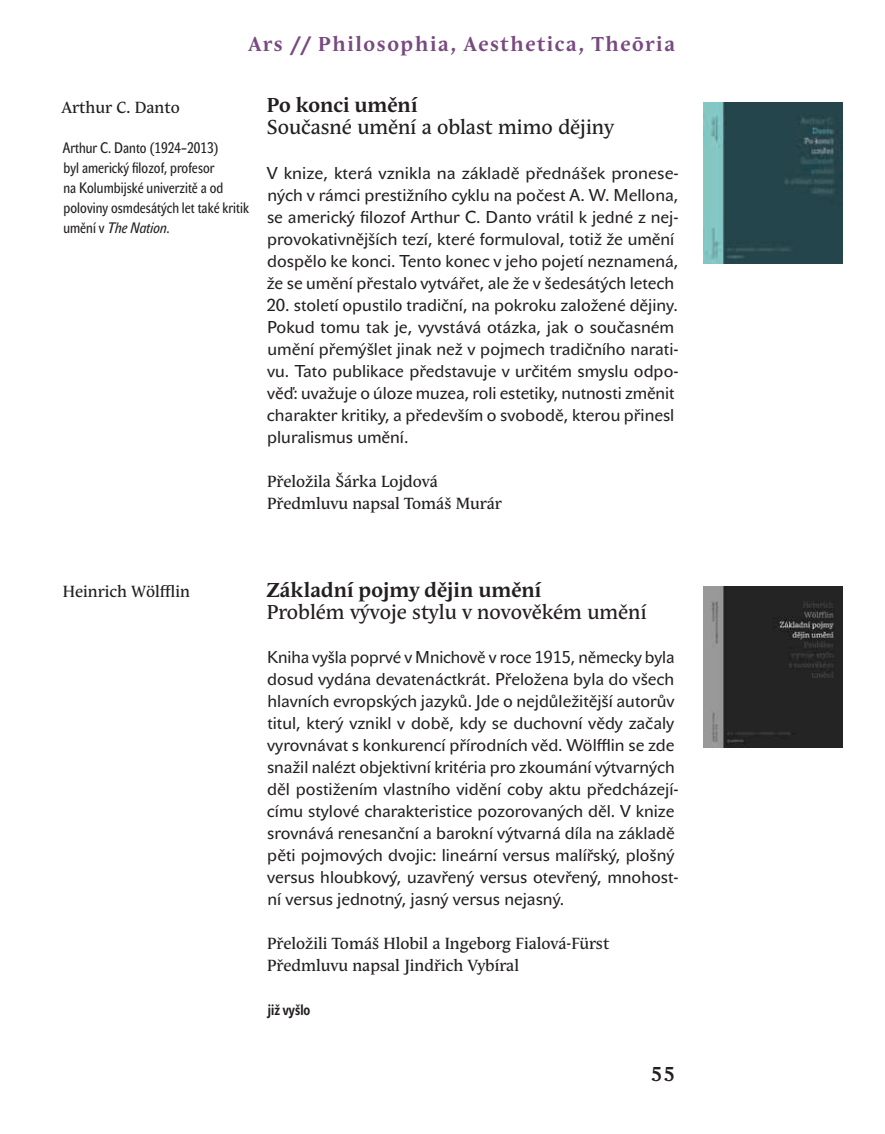
<style>
.page{position:relative;width:885px;height:1134px;background:#fff}
.page>*{position:absolute;margin:0;border:0;box-sizing:border-box;transform-origin:0 0}
.t1{font:20px "Andulka Text Pro";color:#231f20}
.t2{font:700 20px "Andulka Text Pro";color:#231f20}
.t3{font:700 20px "Andulka Text Pro";letter-spacing:.08em;color:#784a80}
.t4{font:17px/22px "John Sans Text Pro";color:#231f20}
.t5{font:16px/22px "Andulka Text Pro";color:#231f20}
.t6{font:15px/20px "John Sans Cond Text Pro";letter-spacing:.005em;color:#231f20}
.t7{font:700 15px "John Sans Cond Text Pro";letter-spacing:.005em;color:#231f20}
.s1{font-style:italic}
</style>
<div class="page">
<img style="left:703px;top:102px;width:139px;height:162px">
<img style="left:703px;top:586px;width:139px;height:162px">
<p class="t3" style="left:248px;top:32px;width:428px">Ars // Philosophia, Aesthetica, Theōria</p>
<p class="t5" style="left:62px;top:96px;width:119px">Arthur C. Danto</p>
<p class="t6" style="left:63px;top:138px;width:188px">Arthur C. Danto (1924–2013)<br>byl americký filozof, profesor<br>na Kolumbijské univerzitě a od poloviny osmdesátých let také kritik umění v <span class="s1">The Nation</span>.</p>
<p class="t2" style="left:267px;top:94px;width:152px">Po konci umění</p>
<p class="t1" style="left:267px;top:116px;width:349px">Současné umění a oblast mimo dějiny</p>
<p class="t4" style="left:267px;top:162px;width:413px">V knize, která vznikla na základě přednášek pronese&shy;ných v rámci prestižního cyklu na počest A. W. Mellona, se americký filozof Arthur C. Danto vrátil k jedné z nej&shy;provokativnějších tezí, které formuloval, totiž že umění dospělo ke konci. Tento konec v jeho pojetí neznamená, že se umění přestalo vytvářet, ale že v šedesátých letech</p>
<p class="t4" style="left:266px;top:294px;width:413px">20. století opustilo tradiční, na pokroku založené dějiny.<br>Pokud tomu tak je, vyvstává otázka, jak o současném umění přemýšlet jinak než v pojmech tradičního narati&shy;vu. Tato publikace představuje v určitém smyslu odpo&shy;věď: uvažuje o úloze muzea, roli estetiky, nutnosti změnit charakter kritiky, a především o svobodě, kterou přinesl pluralismus umění.</p>
<p class="t5" style="left:267px;top:470px;width:236px">Přeložila Šárka Lojdová<br>Předmluvu napsal Tomáš Murár</p>
<p class="t5" style="left:63px;top:580px;width:128px">Heinrich Wölfflin</p>
<p class="t2" style="left:266px;top:578px;width:276px">Základní pojmy dějin umění</p>
<p class="t1" style="left:267px;top:600px;width:381px">Problém vývoje stylu v novověkém umění</p>
<p class="t4" style="left:267px;top:646px;width:413px">Kniha vyšla poprvé v Mnichově v roce 1915, německy byla dosud vydána devatenáctkrát. Přeložena byla do všech hlavních evropských jazyků. Jde o nejdůležitější autorův titul, který vznikl v době, kdy se duchovní vědy začaly vyrovnávat s konkurencí přírodních věd. Wölfflin se zde snažil nalézt objektivní kritéria pro zkoumání výtvarných děl postižením vlastního vidění coby aktu předcházejí&shy;címu stylové charakteristice pozorovaných děl. V knize srovnává renesanční a barokní výtvarná díla na základě pěti pojmových dvojic: lineární versus malířský, plošný versus hloubkový, uzavřený versus otevřený, mnohost&shy;ní versus jednotný, jasný versus nejasný.</p>
<p class="t5" style="left:267px;top:932px;width:343px">Přeložili Tomáš Hlobil a Ingeborg Fialová-Fürst<br>Předmluvu napsal Jindřich Vybíral</p>
<p class="t7" style="left:268px;top:1001px;width:44px">již vyšlo</p>
<p class="t2" style="left:651px;top:1062px;width:25px">55</p>
</div>
